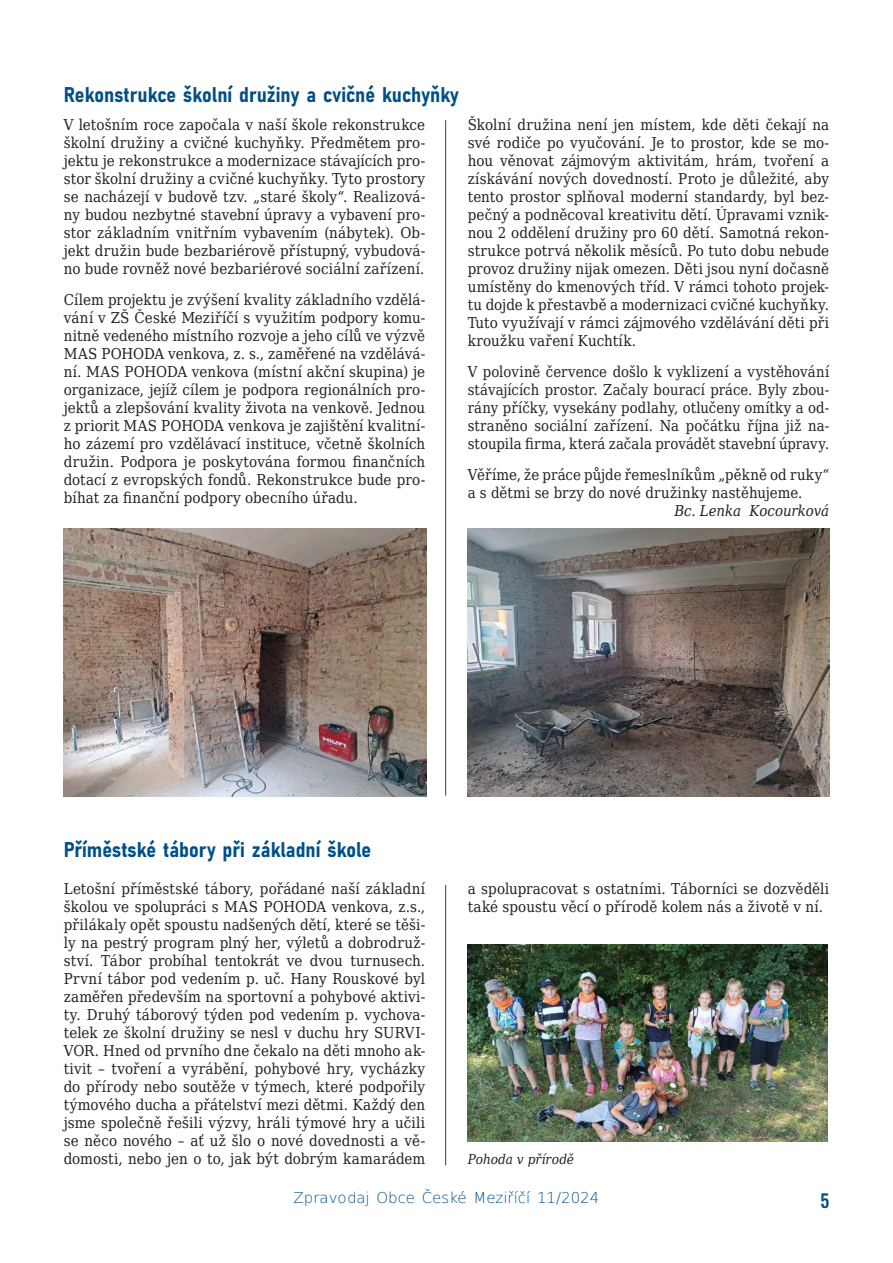
<style>
.page{position:relative;width:893px;height:1263px;background:#fff}
.page>*{position:absolute;margin:0;border:0;box-sizing:border-box;transform-origin:0 0}
.t1{font:21px "Bahnschrift";color:#004f86}
.t2{font:500 18px "Oswald";color:#004f86}
.t3{font:15px/18px "DejaVu Serif Condensed";letter-spacing:.005em;color:#231f20;text-align:justify}
.t4{font:200 15px "DejaVu Sans";color:#004f86}
.t5{font:italic 15px "DejaVu Serif Condensed";letter-spacing:-.005em;color:#231f20}
.t6{font:italic 13.5px "DejaVu Serif Condensed";color:#231f20}
</style>
<div class="page">
<hr style="left:445px;top:120px;width:1px;height:676px;background:#004f86">
<hr style="left:445px;top:885px;width:1px;height:280px;background:#004f86">
<img style="left:64px;top:528px;width:362px;height:268px">
<img style="left:468px;top:528px;width:361px;height:268px">
<img style="left:468px;top:944px;width:359px;height:197px">
<h1 class="t1" style="left:64px;top:78px;width:397px">Rekonstrukce školní družiny a cvičné kuchyňky</h1>
<p class="t3" style="left:64px;top:115px;width:363px">V letošním roce započala v naší škole rekonstrukce školní družiny a cvičné kuchyňky. Předmětem pro&shy;jektu je rekonstrukce a modernizace stávajících pro&shy;stor školní družiny a cvičné kuchyňky. Tyto prostory se nacházejí v budově tzv. „staré školy“. Realizová&shy;ny budou nezbytné stavební úpravy a vybavení pro&shy;stor základním vnitřním vybavením (nábytek). Ob&shy;jekt družin bude bezbariérově přístupný, vybudová&shy;no bude rovněž nové bezbariérové sociální zařízení.</p>
<p class="t3" style="left:64px;top:290px;width:363px">Cílem projektu je zvýšení kvality základního vzdělá&shy;vání v ZŠ České Meziříčí s využitím podpory komu&shy;nitně vedeného místního rozvoje a jeho cílů ve výzvě MAS POHODA venkova, z. s., zaměřené na vzdělává&shy;ní. MAS POHODA venkova (místní akční skupina) je organizace, jejíž cílem je podpora regionálních pro&shy;jektů a zlepšování kvality života na venkově. Jednou z priorit MAS POHODA venkova je zajištění kvalitní&shy;ho zázemí pro vzdělávací instituce, včetně školních družin. Podpora je poskytována formou 昀椀nančních dotací z evropských fondů. Rekonstrukce bude pro&shy;bíhat za 昀椀nanční podpory obecního úřadu.</p>
<p class="t3" style="left:468px;top:115px;width:363px">Školní družina není jen místem, kde děti čekají na své rodiče po vyučování. Je to prostor, kde se mo&shy;hou věnovat zájmovým aktivitám, hrám, tvoření a získávání nových dovedností. Proto je důležité, aby tento prostor splňoval moderní standardy, byl bez&shy;pečný a podněcoval kreativitu dětí. Úpravami vznik&shy;nou 2 oddělení družiny pro 60 dětí. Samotná rekon&shy;strukce potrvá několik měsíců. Po tuto dobu nebude provoz družiny nijak omezen. Děti jsou nyní dočasně umístěny do kmenových tříd. V rámci tohoto projek&shy;tu dojde k přestavbě a modernizaci cvičné kuchyňky.<br>Tuto využívají v rámci zájmového vzdělávání děti při kroužku vaření Kuchtík.</p>
<p class="t3" style="left:468px;top:362px;width:363px">V polovině července došlo k vyklizení a vystěhování stávajících prostor. Začaly bourací práce. Byly zbou&shy;rány příčky, vysekány podlahy, otlučeny omítky a od&shy;straněno sociální zařízení. Na počátku října již na&shy;stoupila 昀椀rma, která začala provádět stavební úpravy.</p>
<p class="t3" style="left:468px;top:465px;width:363px">Věříme, že práce půjde řemeslníkům „pěkně od ruky“ a s dětmi se brzy do nové družinky nastěhujeme.</p>
<p class="t5" style="left:674px;top:499px;width:156px">Bc. Lenka Kocourková</p>
<h1 class="t1" style="left:64px;top:834px;width:309px">Příměstské tábory při základní škole</h1>
<p class="t3" style="left:64px;top:879px;width:363px">Letošní příměstské tábory, pořádané naší základní školou ve spolupráci s MAS POHODA venkova, z.s., přilákaly opět spoustu nadšených dětí, které se těši&shy;ly na pestrý program plný her, výletů a dobrodruž&shy;ství. Tábor probíhal tentokrát ve dvou turnusech.<br>První tábor pod vedením p. uč. Hany Rouskové byl zaměřen především na sportovní a pohybové aktivi&shy;ty. Druhý táborový týden pod vedením p. vychova&shy;telek ze školní družiny se nesl v duchu hry SURVI-VOR. Hned od prvního dne čekalo na děti mnoho ak&shy;tivit – tvoření a vyrábění, pohybové hry, vycházky do přírody nebo soutěže v týmech, které podpořily týmového ducha a přátelství mezi dětmi. Každý den jsme společně řešili výzvy, hráli týmové hry a učili se něco nového – ať už šlo o nové dovednosti a vě&shy;domosti, nebo jen o to, jak být dobrým kamarádem</p>
<p class="t3" style="left:468px;top:879px;width:363px">a spolupracovat s ostatními. Táborníci se dozvěděli také spoustu věcí o přírodě kolem nás a životě v ní.</p>
<p class="t6" style="left:468px;top:1149px;width:108px">Pohoda v přírodě</p>
<p class="t4" style="left:294px;top:1186px;width:307px">Zpravodaj Obce České Meziříčí 11/2024</p>
<p class="t2" style="left:820px;top:1191px;width:10px">5</p>
</div>
